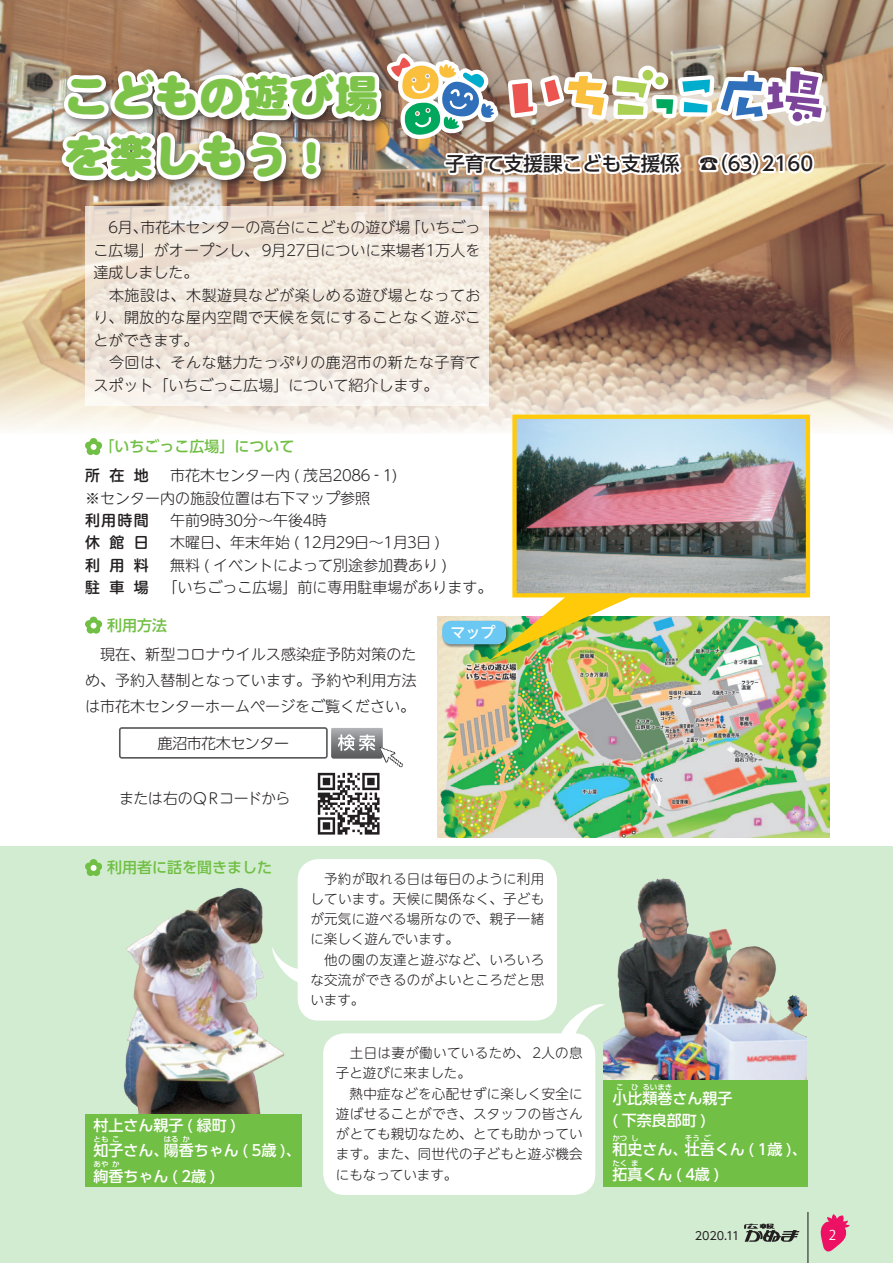
<style>
.page{position:relative;width:893px;height:1263px;background:#fff}
.page>*{position:absolute;margin:0;border:0;box-sizing:border-box;transform-origin:0 0}
.t1{font:45px/60px "DF Maru Gothic Std W12";color:#7dc34a}
.t2{font:500 19.5px "UD Shin Go Pro";color:#231f20}
.t3{font:300 15px/22.5px "UD Shin M Go Pro";color:#231f20}
.t4{font:500 15px/28.5px "UD Shin Go Pro";color:#fff}
.t5{font:300 15px "UD Shin M Go Pro";letter-spacing:-.19em;color:#231f20}
.t6{font:500 15px/22.5px "UD Shin M Go Pro";letter-spacing:.625em;color:#231f20;text-align:justify}
.t7{font:300 15px "UD Shin M Go Pro";letter-spacing:-.04em;color:#231f20}
.t8{font:500 15px "UD Shin Go Pro";color:#71bf44}
.t9{font:300 15px "UD Shin Go Pro";letter-spacing:-.03em;color:#231f20}
.t10{font:500 15px "UD Shin M Go Pro";color:#fff}
.t11{font:300 13.5px/20.2px "UD Shin M Go Pro";letter-spacing:.02em;color:#231f20}
.t12{font:13.5px "Koz Go Pr 6 N";color:#fff}
.t13{font:11.25px "UD Shin Go Pro";letter-spacing:-.02em;color:#231f20}
.t14{font:500 7.5px "UD Shin Go Pro";color:#fff}
.s1{font-family:"UD Shin Go Pro";font-weight:500;color:#71bf44}
</style>
<div class="page">
<img style="left:0;top:0;width:893px;height:434px">
<svg style="left:85px;top:222px;width:404px;height:184px;background:#f1e9df"></svg>
<div style="left:0;top:846px;width:893px;height:417px;background:#d2ecd1"></div>
<img style="left:604px;top:878px;width:203px;height:202px">
<img style="left:123px;top:887px;width:162px;height:227px">
<svg style="left:85px;top:438px;width:17px;height:17px"></svg>
<svg style="left:85px;top:617px;width:17px;height:17px"></svg>
<img style="left:438px;top:617px;width:391px;height:221px">
<img style="left:517px;top:420px;width:288px;height:172px">
<div style="left:512px;top:415px;width:298px;height:182px;border:4px solid #feca0a"></div>
<img style="left:490px;top:594px;width:147px;height:66px">
<div style="left:604px;top:1080px;width:204px;height:106px;background:#71bf44"></div>
<div style="left:85px;top:1114px;width:217px;height:72px;background:#71bf44"></div>
<svg style="left:85px;top:859px;width:17px;height:17px"></svg>
<svg style="left:271px;top:946px;width:27px;height:37px"></svg>
<div style="left:323px;top:1033px;width:272px;height:162px;background:#fff;border-radius:21px"></div>
<div style="left:298px;top:859px;width:259px;height:161px;background:#fff;border-radius:21px"></div>
<svg style="left:560px;top:1000px;width:45px;height:41px"></svg>
<img style="left:14px;top:0;width:817px;height:222px">
<div style="left:441px;top:620px;width:69px;height:28px;background:#231f20;opacity:.5"></div>
<div style="left:442px;top:621px;width:64px;height:23px;background:#6bc8f3;border-radius:9px"></div>
<svg style="left:318px;top:773px;width:62px;height:61px"></svg>
<svg style="left:119px;top:727px;width:284px;height:40px"></svg>
<svg style="left:744px;top:1224px;width:55px;height:18px"></svg>
<hr style="left:807px;top:1212px;width:1px;height:51px;background:#231f20">
<svg style="left:820px;top:1214px;width:30px;height:38px"></svg>
<p class="t1" style="left:64px;top:65px;width:316px">こどもの遊び場を楽しもう！</p>
<p class="t2" style="left:446px;top:148px;width:369px">子育て支援課こども支援係　☎（６３）2160</p>
<p class="t3" style="left:94px;top:215px;width:388px">　６月、市花木センターの高台にこどもの遊び場「いちごっこ広場」がオープンし、９月２７日についに来場者１万人を達成しました。<br>　本施設は、木製遊具などが楽しめる遊び場となっており、開放的な屋内空間で天候を気にすることなく遊ぶことができます。<br>　今回は、そんな魅力たっぷりの鹿沼市の新たな子育てスポット「いちごっこ広場」について紹介します。</p>
<p class="t3" style="left:170px;top:431px;width:229px;line-height:28.8px;text-indent:-70px"><span class="s1">「いちごっこ広場」について<br></span>市花木センター内 ( 茂呂２０８６‐１)</p>
<p class="t5" style="left:170px;top:508px;width:159px">午前９時３０分～午後４時</p>
<p class="t5" style="left:170px;top:531px;width:272px">木曜日、年末年始 (１２月２９日～１月３日 )</p>
<p class="t3" style="left:170px;top:553px;width:279px">無料 ( イベントによって別途参加費あり )</p>
<p class="t3" style="left:163px;top:576px;width:332px">「いちごっこ広場」前に専用駐車場があります。</p>
<p class="t3" style="left:85px;top:610px;width:333px;line-height:28.8px;text-indent:22px"><span class="s1">利用方法<br></span>　現在、新型コロナウイルス感染症予防対策のた</p>
<p class="t3" style="left:85px;top:666px;width:333px;line-height:26.2px">め、予約入替制となっています。予約や利用方法は市花木センターホームページをご覧ください。</p>
<p class="t6" style="left:85px;top:463px;width:65px">所在地</p>
<p class="t6" style="left:85px;top:508px;width:65px">利用時間休館日利用料駐車場</p>
<p class="t3" style="left:85px;top:486px;width:286px">※センター内の施設位置は右下マップ参照</p>
<p class="t10" style="left:450px;top:620px;width:46px">マップ</p>
<p class="t9" style="left:158px;top:731px;width:133px">鹿沼市花木センター</p>
<p class="t7" style="left:119px;top:786px;width:173px">または右のＱＲコードから</p>
<p class="t8" style="left:107px;top:855px;width:167px">利用者に話を聞きました</p>
<p class="t4" style="left:94px;top:1111px;width:209px;line-height:25.5px">村上さん親子 ( 緑町 )<br>知子さん、陽香ちゃん (５歳 )、</p>
<p class="t14" style="left:94px;top:1133px;width:16px">とも</p>
<p class="t14" style="left:112px;top:1133px;width:9px">こ</p>
<p class="t14" style="left:164px;top:1133px;width:16px">はる</p>
<p class="t14" style="left:183px;top:1133px;width:9px">か</p>
<p class="t4" style="left:94px;top:1161px;width:124px">絢香ちゃん (２歳 )</p>
<p class="t14" style="left:94px;top:1158px;width:16px">あや</p>
<p class="t14" style="left:112px;top:1158px;width:9px">か</p>
<p class="t11" style="left:310px;top:868px;width:235px">　予約が取れる日は毎日のように利用しています。天候に関係なく、子どもが元気に遊べる場所なので、親子一緒に楽しく遊んでいます。<br>　他の園の友達と遊ぶなど、いろいろな交流ができるのがよいところだと思います。</p>
<p class="t11" style="left:336px;top:1042px;width:248px">　土日は妻が働いているため、２人の息子と遊びに来ました。<br>　熱中症などを心配せずに楽しく安全に遊ばせることができ、スタッフの皆さんがとても親切なため、とても助かっています。また、同世代の子どもと遊ぶ機会にもなっています。</p>
<p class="t14" style="left:616px;top:1081px;width:9px">こ</p>
<p class="t14" style="left:631px;top:1081px;width:9px">ひ</p>
<p class="t14" style="left:642px;top:1081px;width:31px">るいまき</p>
<p class="t4" style="left:612px;top:1106px;width:196px">( 下奈良部町 )<br>和史さん、壮吾くん (１歳 )、</p>
<p class="t4" style="left:612px;top:1083px;width:121px">小比類巻さん親子</p>
<p class="t14" style="left:612px;top:1132px;width:16px">かつ</p>
<p class="t14" style="left:631px;top:1132px;width:9px">し</p>
<p class="t14" style="left:685px;top:1132px;width:16px">そう</p>
<p class="t14" style="left:704px;top:1132px;width:9px">ご</p>
<p class="t4" style="left:612px;top:1160px;width:109px">拓真くん (４歳 )</p>
<p class="t14" style="left:612px;top:1157px;width:16px">たく</p>
<p class="t14" style="left:631px;top:1157px;width:9px">ま</p>
<p class="t13" style="left:695px;top:1227px;width:46px">2020.11</p>
<p class="t12" style="left:829px;top:1227px;width:9px">2</p>
</div>
